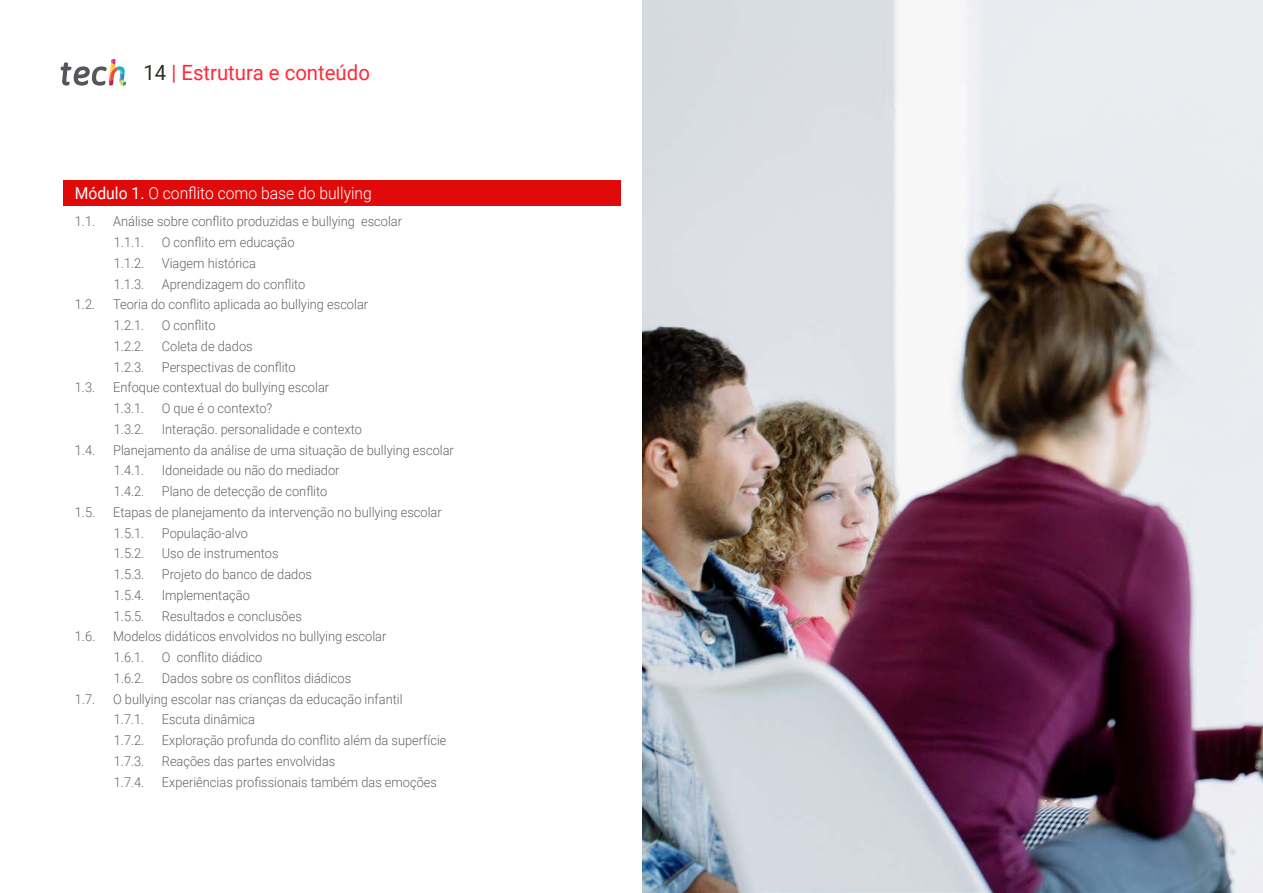
<style>
.page{position:relative;width:1263px;height:893px;background:#fff}
.page>*{position:absolute;margin:0;border:0;box-sizing:border-box;transform-origin:0 0}
.t1{font:21px "Roboto";color:#ff293a}
.t2{font:300 16.5px "Roboto";color:#fff;scale:.95 1}
.t3{font:300 13.5px/20.7px "Roboto";color:#61646a;scale:.95 1}
.s1{color:#312e20}
.s2{font-weight:400}
</style>
<div class="page">
<img style="left:642px;top:0;width:621px;height:893px">
<svg style="left:61px;top:59px;width:65px;height:27px"></svg>
<div style="left:64px;top:180px;width:557px;height:25px;background:#e00a0a"></div>
<h1 class="t1" style="left:144px;top:57px;width:228px"><span class="s1">14</span> | Estrutura e conteúdo</h1>
<p class="t2" style="left:75px;top:182px;width:314px"><span class="s2">Módulo 1.</span> O conflito como base do bullying</p>
<p class="t3" style="left:75px;top:211px;width:23px">1.1.</p>
<p class="t3" style="left:113px;top:211px;width:306px">Análise sobre conflito produzidas e bullying escolar<br>1.1.1.</p>
<p class="t3" style="left:162px;top:231px;width:141px">O conflito em educação</p>
<p class="t3" style="left:114px;top:252px;width:34px">1.1.2.</p>
<p class="t3" style="left:162px;top:252px;width:101px">Viagem histórica</p>
<p class="t3" style="left:114px;top:273px;width:34px">1.1.3.</p>
<p class="t3" style="left:162px;top:273px;width:153px">Aprendizagem do conflito</p>
<p class="t3" style="left:75px;top:294px;width:23px">1.2.</p>
<p class="t3" style="left:113px;top:294px;width:270px">Teoria do conflito aplicada ao bullying escolar<br>1.2.1.</p>
<p class="t3" style="left:162px;top:314px;width:58px">O conflito</p>
<p class="t3" style="left:114px;top:335px;width:34px">1.2.2.</p>
<p class="t3" style="left:162px;top:335px;width:97px">Coleta de dados</p>
<p class="t3" style="left:114px;top:356px;width:34px">1.2.3.</p>
<p class="t3" style="left:162px;top:356px;width:142px">Perspectivas de conflito</p>
<p class="t3" style="left:75px;top:377px;width:23px">1.3.</p>
<p class="t3" style="left:113px;top:377px;width:229px">Enfoque contextual do bullying escolar<br>1.3.1.</p>
<p class="t3" style="left:162px;top:397px;width:118px">O que é o contexto?</p>
<p class="t3" style="left:114px;top:418px;width:34px">1.3.2.</p>
<p class="t3" style="left:162px;top:418px;width:212px">Interação. personalidade e contexto</p>
<p class="t3" style="left:75px;top:439px;width:23px">1.4.</p>
<p class="t3" style="left:113px;top:439px;width:360px">Planejamento da análise de uma situação de bullying escolar<br>1.4.1.</p>
<p class="t3" style="left:162px;top:460px;width:188px">Idoneidade ou não do mediador</p>
<p class="t3" style="left:114px;top:480px;width:34px">1.4.2.</p>
<p class="t3" style="left:162px;top:480px;width:176px">Plano de detecção de conflito</p>
<p class="t3" style="left:75px;top:501px;width:23px">1.5.</p>
<p class="t3" style="left:113px;top:501px;width:347px">Etapas de planejamento da intervenção no bullying escolar<br>1.5.1.</p>
<p class="t3" style="left:162px;top:522px;width:92px">População-alvo</p>
<p class="t3" style="left:114px;top:543px;width:34px">1.5.2.</p>
<p class="t3" style="left:162px;top:543px;width:124px">Uso de instrumentos</p>
<p class="t3" style="left:114px;top:563px;width:34px">1.5.3.</p>
<p class="t3" style="left:162px;top:563px;width:160px">Projeto do banco de dados</p>
<p class="t3" style="left:114px;top:584px;width:34px">1.5.4.</p>
<p class="t3" style="left:162px;top:584px;width:94px">Implementação</p>
<p class="t3" style="left:114px;top:605px;width:34px">1.5.5.</p>
<p class="t3" style="left:162px;top:605px;width:149px">Resultados e conclusões</p>
<p class="t3" style="left:75px;top:626px;width:23px">1.6.</p>
<p class="t3" style="left:113px;top:626px;width:289px">Modelos didáticos envolvidos no bullying escolar<br>1.6.1.</p>
<p class="t3" style="left:162px;top:646px;width:107px">O conflito diádico</p>
<p class="t3" style="left:114px;top:667px;width:34px">1.6.2.</p>
<p class="t3" style="left:162px;top:667px;width:201px">Dados sobre os conflitos diádicos</p>
<p class="t3" style="left:75px;top:688px;width:23px">1.7.</p>
<p class="t3" style="left:113px;top:688px;width:306px">O bullying escolar nas crianças da educação infantil<br>1.7.1.</p>
<p class="t3" style="left:162px;top:709px;width:100px">Escuta dinâmica</p>
<p class="t3" style="left:114px;top:729px;width:34px">1.7.2.</p>
<p class="t3" style="left:162px;top:729px;width:301px">Exploração profunda do conflito além da superfície</p>
<p class="t3" style="left:114px;top:750px;width:34px">1.7.3.</p>
<p class="t3" style="left:162px;top:750px;width:184px">Reações das partes envolvidas</p>
<p class="t3" style="left:114px;top:771px;width:34px">1.7.4.</p>
<p class="t3" style="left:162px;top:771px;width:291px">Experiências profissionais também das emoções</p>
</div>
